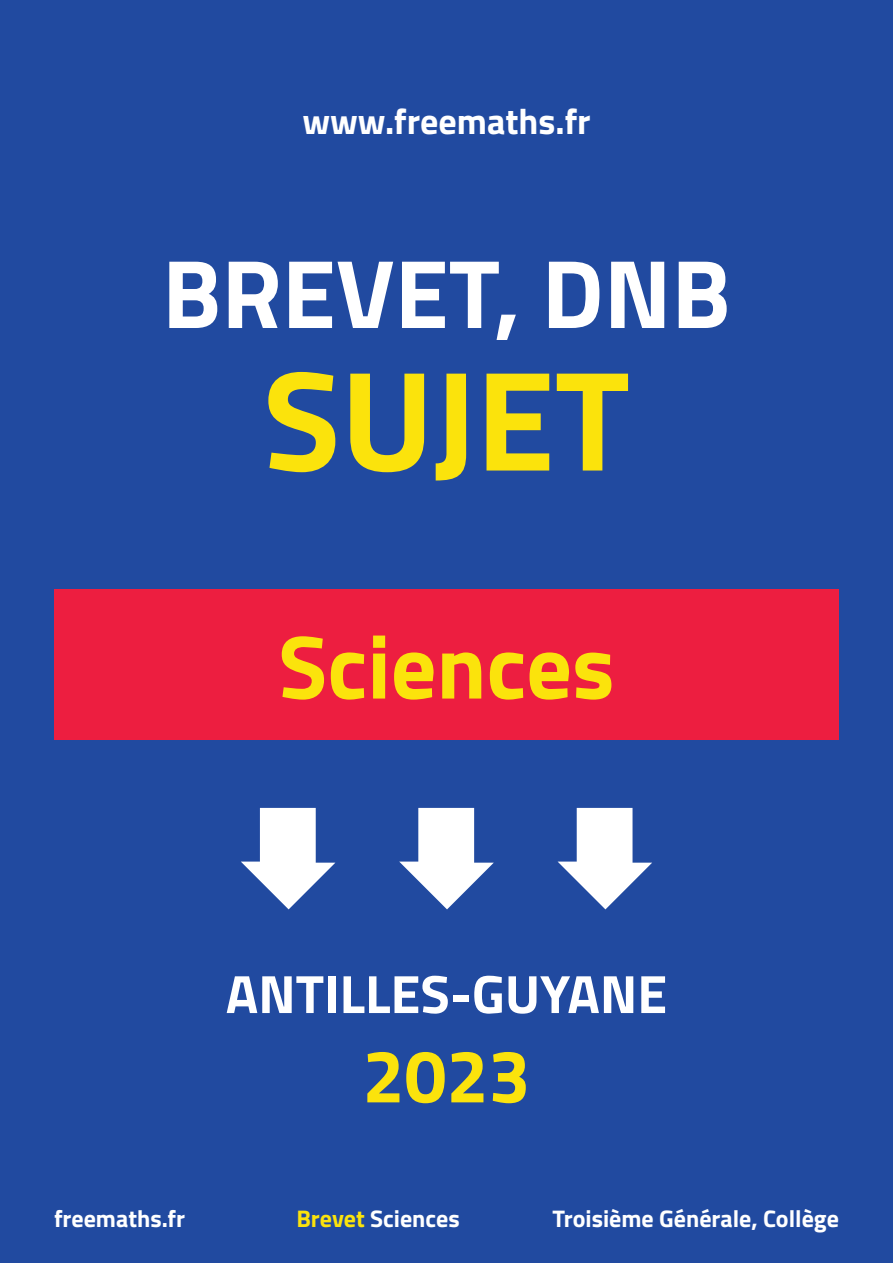
<style>
.page{position:relative;width:893px;height:1263px;background:#214aa0}
.page>*{position:absolute;margin:0;border:0;box-sizing:border-box;transform-origin:0 0}
.t1{font:700 142.5px "Titillium";color:#fbe30c}
.t2{font:700 97.5px "Titillium";color:#fff}
.t3{font:700 90px "Titillium";color:#fbe30c}
.t4{font:700 75px "Titillium";color:#fbe30c}
.t5{font:700 54px "Titillium";color:#fff}
.t6{font:700 36px "Titillium";color:#fff}
.t7{font:700 24px "Titillium";color:#fff}
.s1{color:#fbe30c}
</style>
<div class="page">
<svg style="left:241px;top:808px;width:94px;height:101px"></svg>
<svg style="left:399px;top:808px;width:95px;height:101px"></svg>
<svg style="left:558px;top:808px;width:94px;height:101px"></svg>
<div style="left:54px;top:589px;width:785px;height:151px;background:#ed1e40"></div>
<h3 class="t6" style="left:302px;top:94px;width:290px">www.freemaths.fr</h3>
<h2 class="t2" style="left:162px;top:219px;width:570px">BREVET, DNB</h2>
<h1 class="t1" style="left:263px;top:312px;width:368px">SUJET</h1>
<h3 class="t3" style="left:278px;top:598px;width:338px">Sciences</h3>
<p class="t5" style="left:226px;top:953px;width:443px">ANTILLES-GUYANE</p>
<h3 class="t4" style="left:362px;top:1019px;width:169px">2023</h3>
<p class="t7" style="left:54px;top:1200px;width:133px">freemaths.fr</p>
<p class="t7" style="left:296px;top:1200px;width:165px"><span class="s1">Brevet</span> Sciences</p>
<p class="t7" style="left:552px;top:1200px;width:288px">Troisième Générale, Collège</p>
</div>
